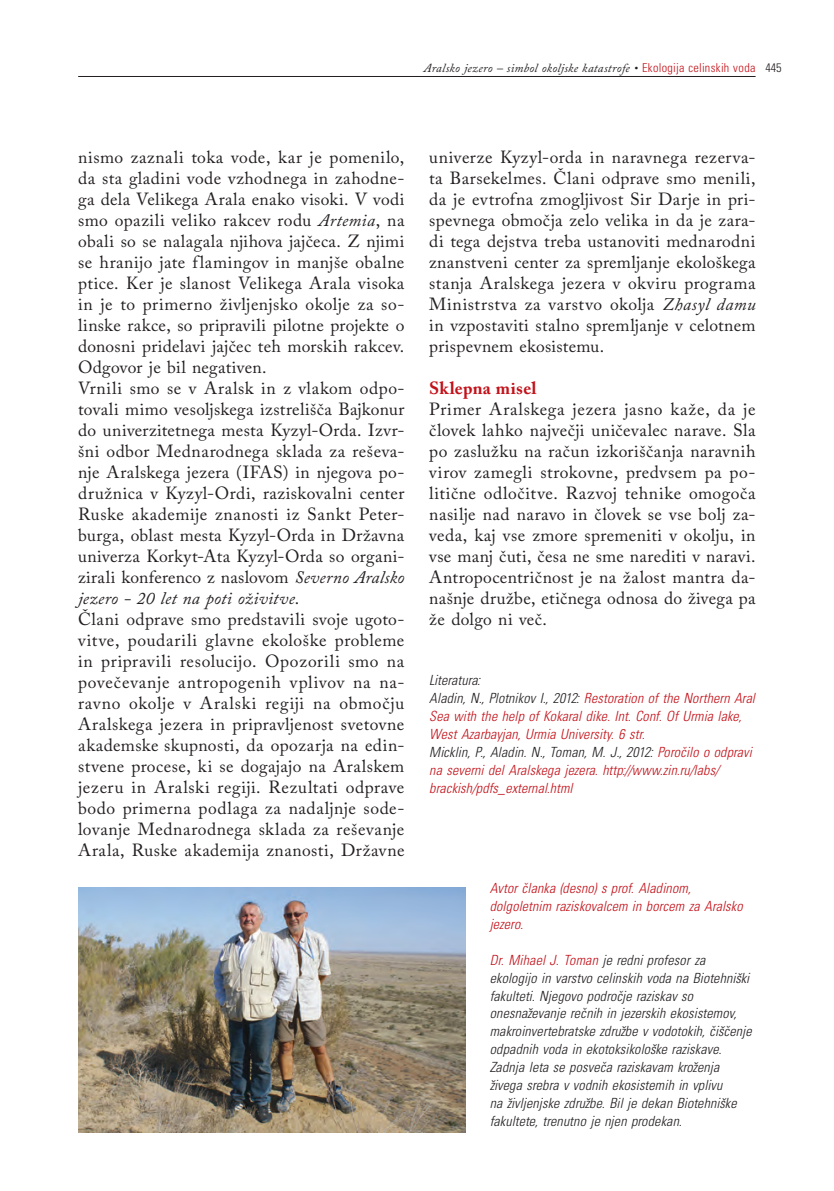
<style>
.page{position:relative;width:834px;height:1191px;background:#fff}
.page>*{position:absolute;margin:0;border:0;box-sizing:border-box;transform-origin:0 0}
.t1{font:17.5px/21px "Adobe Caslon Pro";letter-spacing:.025em;color:#231f20;text-align:justify}
.t2{font:700 17.5px "Adobe Caslon Pro";letter-spacing:.015em;color:#c2121a}
.t3{font:italic 300 condensed 14px/17.8px "Univers";letter-spacing:.01em;color:#231f20}
.t4{font:italic 300 condensed 14px/17.8px "Univers";letter-spacing:.01em;color:#c2121a}
.t5{font:italic 12.25px "Adobe Caslon Pro";letter-spacing:.025em;color:#231f20}
.s1{font-family:"Univers";font-weight:300;font-style:normal;font-stretch:condensed;color:#c2121a}
.s2{font-family:"Univers";font-weight:300;font-style:normal;font-stretch:condensed}
.s3{font-style:italic}
.s4{color:#231f20}
.s5{color:#c2121a}
</style>
<div class="page">
<hr style="left:78px;top:76px;width:677px;height:1px;background:#231f20">
<img style="left:78px;top:887px;width:387px;height:245px">
<p class="t5" style="left:424px;top:60px;width:359px">Aralsko jezero – simbol okoljske katastrofe • <span class="s1">Ekologija celinskih voda</span> <span class="s2">445</span></p>
<p class="t1" style="left:78px;top:146px;width:328px;text-align:left">nismo zaznali toka vode, kar je pomenilo, da sta gladini vode vzhodnega in zahodne&shy;ga dela Velikega Arala enako visoki. V vodi smo opazili veliko rakcev rodu <span class="s3">Artemia</span>, na obali so se nalagala njihova jajčeca. Z njimi se hranijo jate flamingov in manjše obalne ptice. Ker je slanost Velikega Arala visoka in je to primerno življenjsko okolje za so&shy;linske rakce, so pripravili pilotne projekte o donosni pridelavi jajčec teh morskih rakcev.<br>Odgovor je bil negativen.<br>Vrnili smo se v Aralsk in z vlakom odpo&shy;tovali mimo vesoljskega izstrelišča Bajkonur do univerzitetnega mesta Kyzyl-Orda. Izvr&shy;šni odbor Mednarodnega sklada za reševa&shy;nje Aralskega jezera (IFAS) in njegova po&shy;družnica v Kyzyl-Ordi, raziskovalni center Ruske akademije znanosti iz Sankt Peter&shy;burga, oblast mesta Kyzyl-Orda in Državna univerza Korkyt-Ata Kyzyl-Orda so organi&shy;zirali konferenco z naslovom <span class="s3">Severno Aralsko jezero - 20 let na poti oživitve</span>.<br>Člani odprave smo predstavili svoje ugoto&shy;vitve, poudarili glavne ekološke probleme in pripravili resolucijo. Opozorili smo na povečevanje antropogenih vplivov na na&shy;ravno okolje v Aralski regiji na območju Aralskega jezera in pripravljenost svetovne akademske skupnosti, da opozarja na edin&shy;stvene procese, ki se dogajajo na Aralskem jezeru in Aralski regiji. Rezultati odprave bodo primerna podlaga za nadaljnje sode&shy;lovanje Mednarodnega sklada za reševanje Arala, Ruske akademija znanosti, Državne</p>
<p class="t1" style="left:429px;top:146px;width:328px">univerze Kyzyl-orda in naravnega rezerva&shy;ta Barsekelmes. Člani odprave smo menili, da je evtrofna zmogljivost Sir Darje in pri&shy;spevnega območja zelo velika in da je zara&shy;di tega dejstva treba ustanoviti mednarodni znanstveni center za spremljanje ekološkega stanja Aralskega jezera v okviru programa Ministrstva za varstvo okolja <span class="s3">Zhasyl damu </span>in vzpostaviti stalno spremljanje v celotnem prispevnem ekosistemu.</p>
<p class="t2" style="left:429px;top:378px;width:109px">Sklepna misel</p>
<p class="t1" style="left:429px;top:398px;width:328px">Primer Aralskega jezera jasno kaže, da je človek lahko največji uničevalec narave. Sla po zaslužku na račun izkoriščanja naravnih virov zamegli strokovne, predvsem pa po&shy;litične odločitve. Razvoj tehnike omogoča nasilje nad naravo in človek se vse bolj za&shy;veda, kaj vse zmore spremeniti v okolju, in vse manj čuti, česa ne sme narediti v naravi.<br>Antropocentričnost je na žalost mantra da&shy;našnje družbe, etičnega odnosa do živega pa že dolgo ni več.</p>
<p class="t4" style="left:429px;top:671px;width:327px"><span class="s4">Literatura:<br>Aladin, N., Plotnikov I., 2012:</span> Restoration of the Northern Aral Sea with the help of Kokaral dike. Int. Conf. Of Urmia lake, West Azarbayjan, Urmia University. 6 str.<br><span class="s4">Micklin, P., Aladin. N., Toman, M. J., 2012:</span> PoroËilo o odpravi na severni del Aralskega jezera. http://www.zin.ru/labs/ brackish/pdfs_external.html</p>
<p class="t4" style="left:490px;top:879px;width:254px">Avtor Ëlanka (desno) s prof. Aladinom, dolgoletnim raziskovalcem in borcem za Aralsko jezero.</p>
<p class="t3" style="left:490px;top:950px;width:263px"><span class="s5">Dr. Mihael J. Toman</span> je redni profesor za ekologijo in varstvo celinskih voda na Biotehniški fakulteti. Njegovo podroËje raziskav so onesnaževanje reËnih in jezerskih ekosistemov, makroinvertebratske združbe v vodotokih, ËišËenje odpadnih voda in ekotoksikološke raziskave.<br>Zadnja leta se posveËa raziskavam kroženja živega srebra v vodnih ekosistemih in vplivu<br>na življenjske združbe. Bil je dekan Biotehniške fakultete, trenutno je njen prodekan.</p>
</div>
